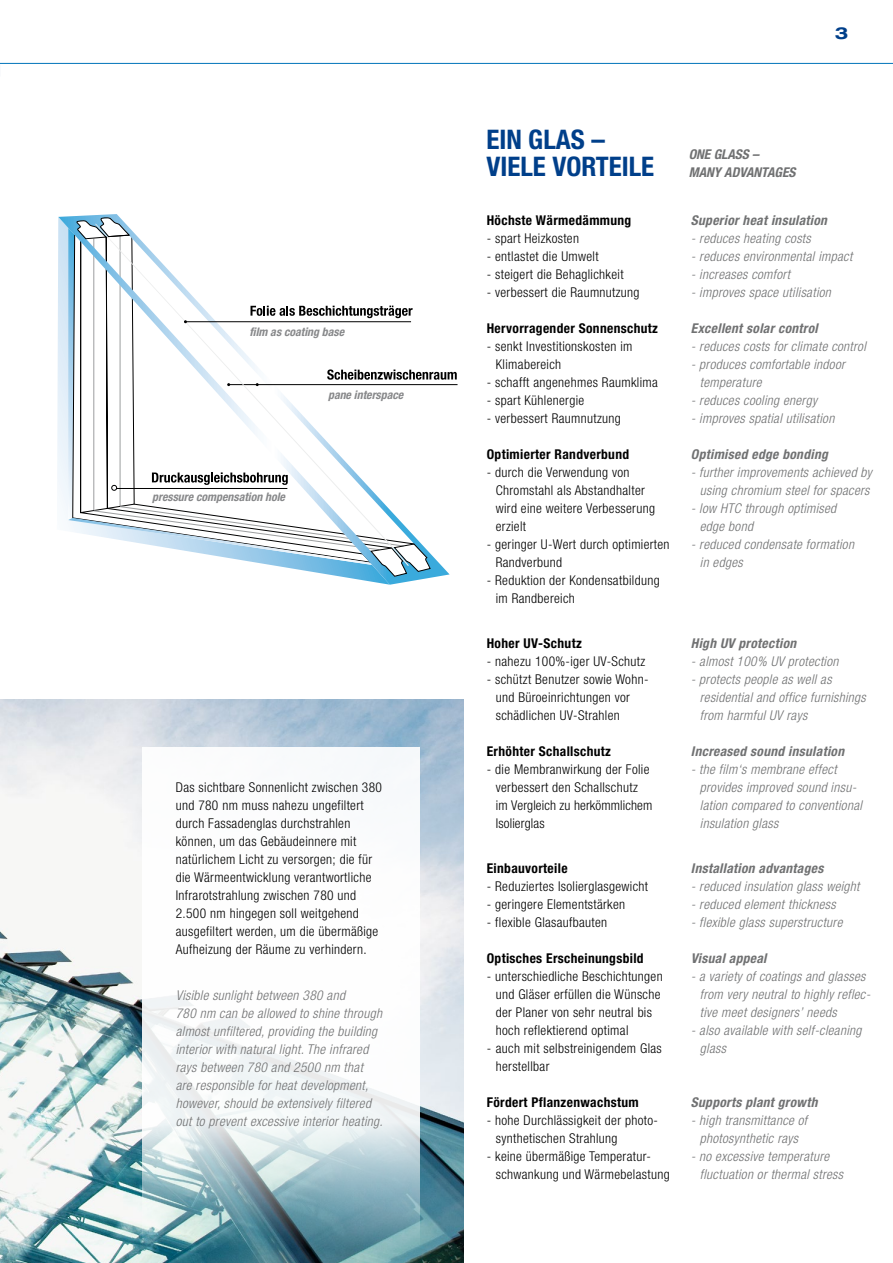
<style>
.page{position:relative;width:893px;height:1263px;background:#fff}
.page>*{position:absolute;margin:0;border:0;box-sizing:border-box;transform-origin:0 0}
.Headline_Produktfold{font:700 condensed 27px/27px "Helvetica Neue";color:#003f8a}
.t1{font:700 expanded 16.5px "Helvetica Neue";color:#003f8a}
.Copytext_Produktfold{font:300 condensed 13.5px/18px "Helvetica Neue";letter-spacing:.025em;color:#000}
.Copytext_Produktfold-2{font:italic 300 condensed 13.5px/18px "Helvetica Neue";letter-spacing:.025em;color:#707172}
.Copytext_fett_Produk{font:italic 700 condensed 13.5px "Helvetica Neue";letter-spacing:.025em;color:#707172}
.Copytext_fett_Produk-2{font:700 condensed 13.5px "Helvetica Neue";letter-spacing:.025em;color:#000}
.Copytext_Produktfold-3{font:700 condensed 13.5px "Helvetica Neue";letter-spacing:.025em;color:#000}
.Headline_Produktfold-2{font:italic 700 condensed 13.5px "Helvetica Neue";color:#707172}
.t2{font:italic 700 condensed 11.85px "Helvetica Neue";color:#87888a}
</style>
<div class="page">
<img style="left:0;top:700px;width:463px;height:563px">
<hr style="left:0;top:63px;width:893px;height:1px;background:#0073b9">
<svg style="left:142px;top:747px;width:278px;height:516px"></svg>
<svg style="left:58px;top:214px;width:376px;height:371px"></svg>
<svg style="left:75px;top:217px;width:383px;height:169px"></svg>
<svg style="left:68px;top:228px;width:389px;height:349px"></svg>
<p class="t2" style="left:249px;top:324px;width:96px">film as coating base</p>
<p class="t2" style="left:152px;top:490px;width:134px">pressure compensation hole</p>
<p class="t2" style="left:328px;top:388px;width:77px">pane interspace</p>
<p class="Copytext_Produktfold" style="left:176px;top:778px;width:208px">Das sichtbare Sonnenlicht zwischen 380 und 780 nm muss nahezu ungefiltert durch Fassadenglas durchstrahlen können, um das Gebäudeinnere mit natürlichem Licht zu versorgen; die für die Wärmeentwicklung verantwortliche Infrarotstrahlung zwischen 780 und 2.500 nm hingegen soll weitgehend ausgefiltert werden, um die übermäßige Aufheizung der Räume zu verhindern.</p>
<p class="Copytext_Produktfold-2" style="left:176px;top:986px;width:208px">Visible sunlight between 380 and<br>780 nm can be allowed to shine through almost unfiltered, providing the building interior with natural light. The infrared rays between 780 and 2500 nm that<br>are responsible for heat development, however, should be extensively filtered out to prevent excessive interior heating.</p>
<p class="t1" style="left:835px;top:23px;width:15px">3</p>
<p class="Headline_Produktfold" style="left:486px;top:125px;width:169px">EIN GLAS –<br>VIELE VORTEILE</p>
<p class="Copytext_fett_Produk-2" style="left:487px;top:212px;width:146px">Höchste Wärmedämmung</p>
<p class="Copytext_Produktfold" style="left:487px;top:229px;width:94px">- spart Heizkosten</p>
<p class="Copytext_Produktfold" style="left:487px;top:247px;width:113px">- entlastet die Umwelt</p>
<p class="Copytext_Produktfold" style="left:487px;top:265px;width:138px">- steigert die Behaglichkeit</p>
<p class="Copytext_Produktfold" style="left:487px;top:283px;width:154px">- verbessert die Raumnutzung</p>
<p class="Copytext_fett_Produk-2" style="left:487px;top:320px;width:173px">Hervorragender Sonnenschutz</p>
<p class="Copytext_Produktfold" style="left:496px;top:337px;width:138px;text-indent:-9px">- senkt Investitionskosten im<br>Klimabereich</p>
<p class="Copytext_Produktfold" style="left:487px;top:373px;width:173px">- schafft angenehmes Raumklima</p>
<p class="Copytext_Produktfold" style="left:487px;top:391px;width:99px">- spart Kühlenergie</p>
<p class="Copytext_Produktfold" style="left:487px;top:409px;width:135px">- verbessert Raumnutzung</p>
<p class="Copytext_fett_Produk-2" style="left:487px;top:446px;width:144px">Optimierter Randverbund</p>
<p class="Copytext_Produktfold" style="left:496px;top:463px;width:161px;text-indent:-9px">- durch die Verwendung von<br>Chromstahl als Abstandhalter wird eine weitere Verbesserung erzielt</p>
<p class="Copytext_Produktfold" style="left:496px;top:535px;width:175px;text-indent:-9px">- geringer U-Wert durch optimierten<br>Randverbund</p>
<p class="Copytext_Produktfold" style="left:496px;top:571px;width:165px;text-indent:-9px">- Reduktion der Kondensatbildung im Randbereich</p>
<p class="Copytext_fett_Produk-2" style="left:487px;top:635px;width:96px">Hoher UV-Schutz</p>
<p class="Copytext_Produktfold" style="left:487px;top:652px;width:160px">- nahezu 100%-iger UV-Schutz</p>
<p class="Copytext_Produktfold" style="left:496px;top:670px;width:154px;text-indent:-9px">- schützt Benutzer sowie Wohn&shy;und Büroeinrichtungen vor schädlichen UV-Strahlen</p>
<p class="Copytext_fett_Produk-2" style="left:487px;top:743px;width:126px">Erhöhter Schallschutz</p>
<p class="Copytext_Produktfold" style="left:496px;top:760px;width:158px;text-indent:-9px">- die Membranwirkung der Folie verbessert den Schallschutz im Vergleich zu herkömmlichem<br>Isolierglas</p>
<p class="Copytext_fett_Produk-2" style="left:487px;top:860px;width:82px">Einbauvorteile</p>
<p class="Copytext_Produktfold" style="left:487px;top:877px;width:163px">- Reduziertes Isolierglasgewicht</p>
<p class="Copytext_Produktfold" style="left:487px;top:895px;width:140px">- geringere Elementstärken</p>
<p class="Copytext_Produktfold" style="left:487px;top:913px;width:122px">- flexible Glasaufbauten</p>
<p class="Copytext_Produktfold-3" style="left:487px;top:950px;width:158px">Optisches Erscheinungsbild</p>
<p class="Copytext_Produktfold" style="left:496px;top:967px;width:168px;text-indent:-9px">- unterschiedliche Beschichtungen und Gläser erfüllen die Wünsche der Planer von sehr neutral bis hoch reflektierend optimal</p>
<p class="Copytext_Produktfold" style="left:496px;top:1039px;width:168px;text-indent:-9px">- auch mit selbstreinigendem Glas herstellbar</p>
<p class="Copytext_fett_Produk-2" style="left:487px;top:1094px;width:153px">Fördert Pflanzenwachstum</p>
<p class="Copytext_Produktfold" style="left:496px;top:1111px;width:164px;text-indent:-9px">- hohe Durchlässigkeit der photo&shy;synthetischen Strahlung</p>
<p class="Copytext_Produktfold" style="left:496px;top:1147px;width:175px;text-indent:-9px">- keine übermäßige Temperatur&shy;schwankung und Wärmebelastung</p>
<p class="Headline_Produktfold-2" style="left:689px;top:146px;width:72px">ONE GLASS –</p>
<p class="Headline_Produktfold-2" style="left:689px;top:164px;width:108px">MANY ADVANTAGES</p>
<p class="Copytext_fett_Produk" style="left:691px;top:212px;width:138px">Superior heat insulation</p>
<p class="Copytext_Produktfold-2" style="left:691px;top:229px;width:121px">- reduces heating costs</p>
<p class="Copytext_Produktfold-2" style="left:691px;top:247px;width:163px">- reduces environmental impact</p>
<p class="Copytext_Produktfold-2" style="left:691px;top:265px;width:101px">- increases comfort</p>
<p class="Copytext_Produktfold-2" style="left:691px;top:283px;width:142px">- improves space utilisation</p>
<p class="Copytext_fett_Produk" style="left:691px;top:320px;width:129px">Excellent solar control</p>
<p class="Copytext_Produktfold-2" style="left:691px;top:337px;width:176px">- reduces costs for climate control</p>
<p class="Copytext_Produktfold-2" style="left:700px;top:355px;width:146px;text-indent:-9px">- produces comfortable indoor temperature</p>
<p class="Copytext_Produktfold-2" style="left:691px;top:391px;width:128px">- reduces cooling energy</p>
<p class="Copytext_Produktfold-2" style="left:691px;top:409px;width:145px">- improves spatial utilisation</p>
<p class="Copytext_fett_Produk" style="left:691px;top:446px;width:138px">Optimised edge bonding</p>
<p class="Copytext_Produktfold-2" style="left:691px;top:463px;width:183px;text-align:center">- further improvements achieved by using chromium steel for spacers</p>
<p class="Copytext_Produktfold-2" style="left:700px;top:499px;width:138px;text-indent:-9px">- low HTC through optimised edge bond</p>
<p class="Copytext_Produktfold-2" style="left:700px;top:535px;width:156px;text-indent:-9px">- reduced condensate formation in edges</p>
<p class="Copytext_fett_Produk" style="left:691px;top:635px;width:107px">High UV protection</p>
<p class="Copytext_Produktfold-2" style="left:691px;top:652px;width:149px">- almost 100% UV protection</p>
<p class="Copytext_Produktfold-2" style="left:700px;top:670px;width:168px;text-indent:-9px">- protects people as well as residential and office furnishings from harmful UV rays</p>
<p class="Copytext_fett_Produk" style="left:691px;top:743px;width:155px">Increased sound insulation</p>
<p class="Copytext_Produktfold-2" style="left:700px;top:760px;width:164px;text-indent:-9px">- the film‘s membrane effect provides improved sound insu&shy;lation compared to conventional insulation glass</p>
<p class="Copytext_fett_Produk" style="left:691px;top:860px;width:134px">Installation advantages</p>
<p class="Copytext_Produktfold-2" style="left:691px;top:877px;width:170px">- reduced insulation glass weight</p>
<p class="Copytext_Produktfold-2" style="left:691px;top:895px;width:146px">- reduced element thickness</p>
<p class="Copytext_Produktfold-2" style="left:691px;top:913px;width:153px">- flexible glass superstructure</p>
<p class="Copytext_fett_Produk" style="left:691px;top:950px;width:77px">Visual appeal</p>
<p class="Copytext_Produktfold-2" style="left:700px;top:967px;width:172px;text-indent:-9px">- a variety of coatings and glasses from very neutral to highly reflec&shy;tive meet designers’ needs</p>
<p class="Copytext_Produktfold-2" style="left:700px;top:1021px;width:163px;text-indent:-9px">- also available with self-cleaning glass</p>
<p class="Copytext_fett_Produk" style="left:691px;top:1094px;width:128px">Supports plant growth</p>
<p class="Copytext_Produktfold-2" style="left:691px;top:1111px;width:118px;text-align:center">- high transmittance of photosynthetic rays</p>
<p class="Copytext_Produktfold-2" style="left:700px;top:1147px;width:145px;text-indent:-9px">- no excessive temperature fluctuation or thermal stress</p>
</div>
